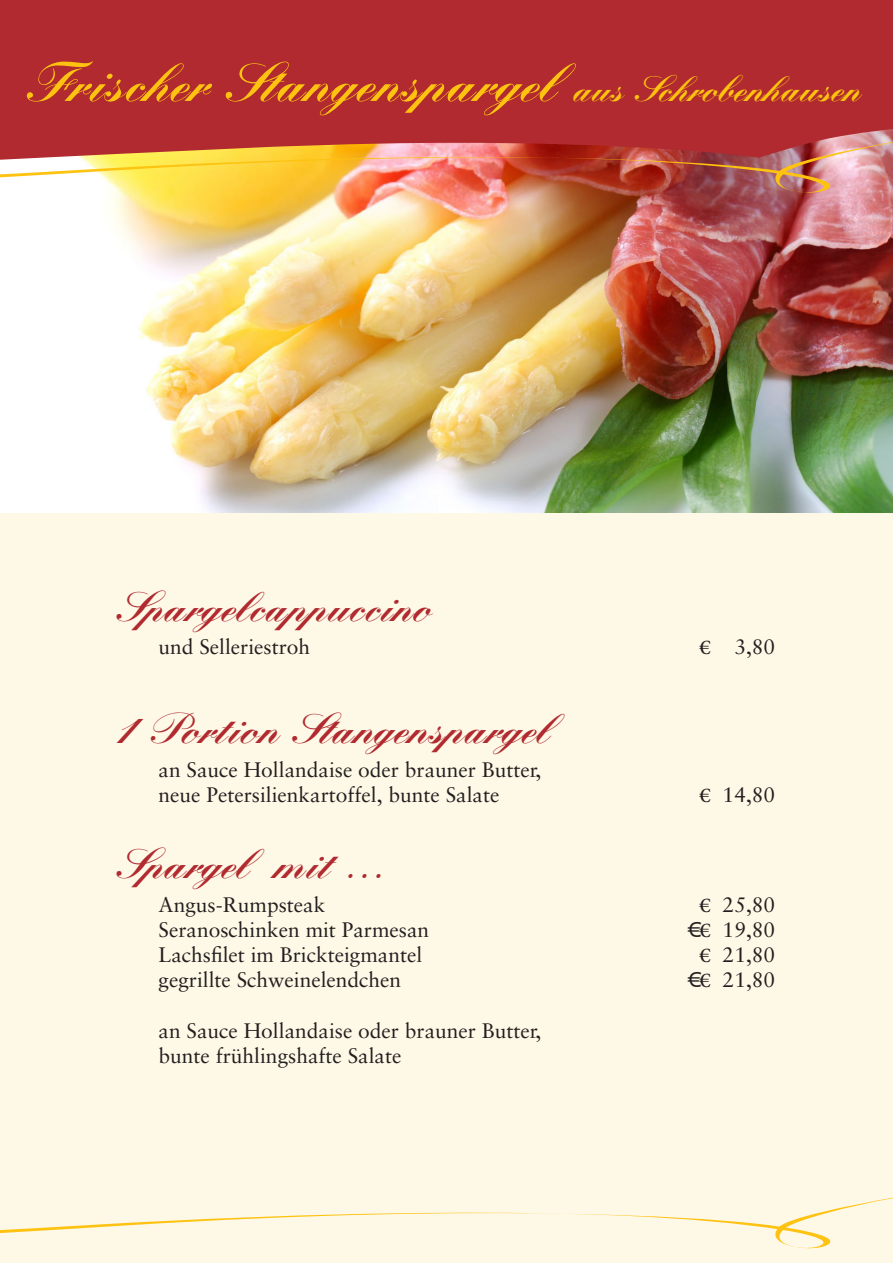
<style>
.page{position:relative;width:893px;height:1263px;background:#fff}
.page>*{position:absolute;margin:0;border:0;box-sizing:border-box;transform-origin:0 0}
.t1{font:900 54px "Kuenstler Script";color:#fec210}
.Gericht_fett{font:900 42px "Kuenstler Script";color:#b02a2f}
.Gericht_klein{font:21px/25.2px "Sabon";color:#231f20}
.wein_klein{font:21px "Sabon";color:#231f20}
.s1{font-size:36px}
.s2{font-family:"Minion Pro";font-weight:500}
</style>
<div class="page">
<div style="left:0;top:115px;width:893px;height:1148px;background:#fef8e6"></div>
<svg style="left:0;top:1197px;width:893px;height:52px"></svg>
<img style="left:0;top:213px;width:893px;height:299px">
<div style="left:0;top:0;width:893px;height:141px;background:#b02a2f"></div>
<img style="left:0;top:141px;width:893px;height:72px">
<p class="t1" style="left:27px;top:48px;width:835px">Frischer Stangenspargel <span class="s1">aus Schrobenhausen</span></p>
<p class="Gericht_fett" style="left:116px;top:579px;width:317px">Spargelcappuccino</p>
<p class="wein_klein" style="left:159px;top:635px;width:153px">und Selleriestroh</p>
<p class="wein_klein" style="left:699px;top:635px;width:77px"><span class="s2">€</span> 3,80</p>
<p class="Gericht_fett" style="left:116px;top:702px;width:436px">1 Portion Stangenspargel</p>
<p class="Gericht_klein" style="left:159px;top:757px;width:384px">an Sauce Hollandaise oder brauner Butter, neue Petersilienkartoffel, bunte Salate</p>
<p class="Gericht_klein" style="left:699px;top:782px;width:77px"><span class="s2">€</span> 14,80</p>
<p class="Gericht_fett" style="left:116px;top:837px;width:271px">Spargel mit …</p>
<p class="Gericht_klein" style="left:159px;top:891px;width:168px">Angus-Rumpsteak</p>
<p class="Gericht_klein" style="left:699px;top:891px;width:77px"><span class="s2">€</span> 25,80</p>
<p class="Gericht_klein" style="left:159px;top:917px;width:272px">Seranoschinken mit Parmesan</p>
<p class="Gericht_klein" style="left:688px;top:917px;width:89px">€ <span class="s2">€</span> 19,80</p>
<p class="Gericht_klein" style="left:159px;top:942px;width:265px">Lachsfilet im Brickteigmantel</p>
<p class="Gericht_klein" style="left:699px;top:942px;width:77px"><span class="s2">€</span> 21,80</p>
<p class="Gericht_klein" style="left:159px;top:967px;width:244px">gegrillte Schweinelendchen</p>
<p class="Gericht_klein" style="left:688px;top:967px;width:89px">€ <span class="s2">€</span> 21,80</p>
<p class="Gericht_klein" style="left:159px;top:1018px;width:384px">an Sauce Hollandaise oder brauner Butter, bunte frühlingshafte Salate</p>
</div>
